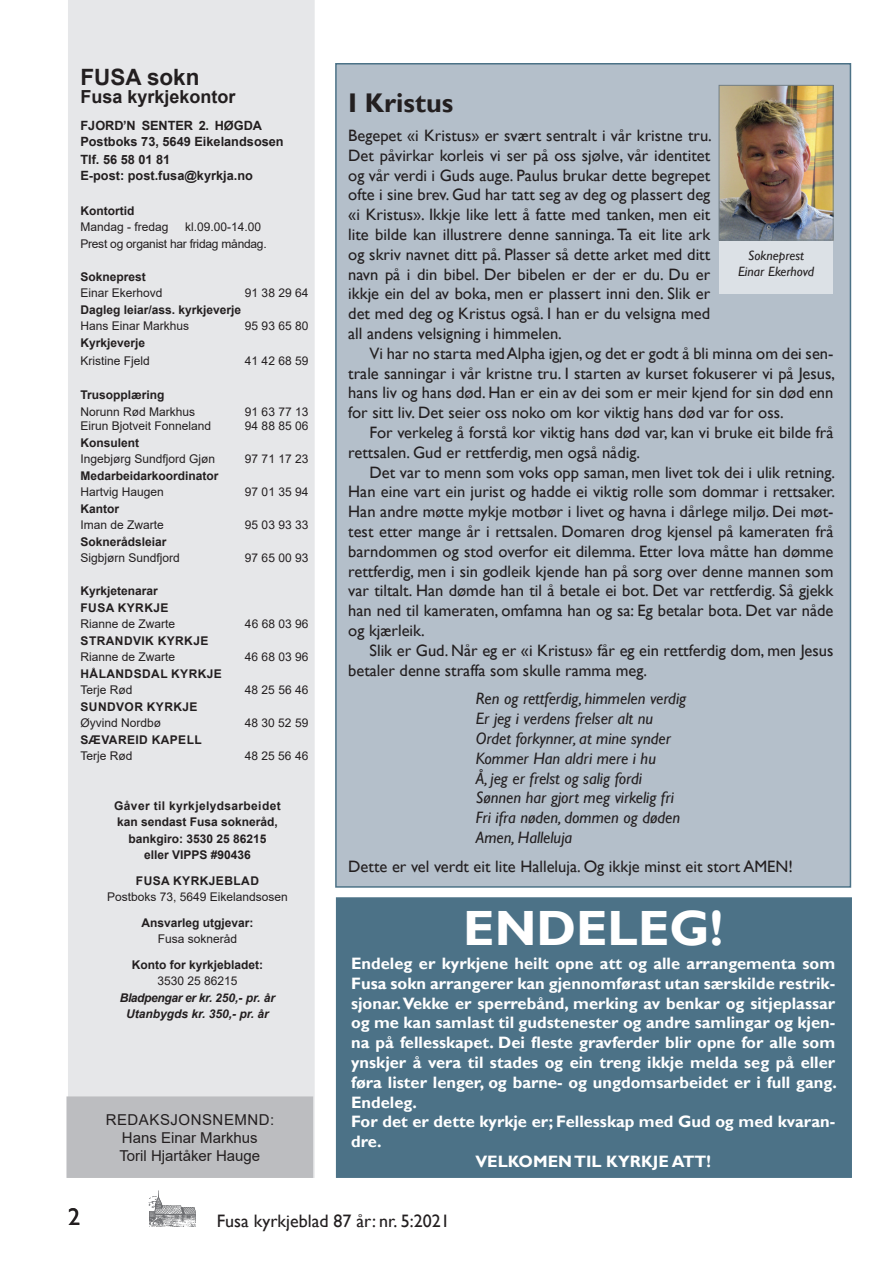
<style>
.page{position:relative;width:893px;height:1263px;background:#fff}
.page>*{position:absolute;margin:0;border:0;box-sizing:border-box;transform-origin:0 0}
.t1{font:700 49.5px "Gill Sans";color:#fff}
.t2{font:700 27px "Gill Sans";color:#231f20}
.t3{font:24px "Gill Sans";color:#231f20}
.t4{font:700 22.5px "Arial";color:#231f20}
.t5{font:18px "Gill Sans";color:#231f20}
.t6{font:700 18px "Arial";color:#231f20}
.t7{font:16.5px/19.8px "Gill Sans";color:#231f20;text-align:justify}
.t8{font:700 16.5px "Gill Sans";color:#fff}
.t9{font:italic 16.5px/19.8px "Gill Sans";color:#231f20}
.t10{font:15px/18px "Arial";color:#231f20;text-align:center}
.t11{font:italic 13.5px/16.2px "Gill Sans";color:#231f20;text-align:center}
.t12{font:700 12.75px/15.3px "Arial";color:#231f20}
.t13{font:12px "Arial";color:#231f20}
.t14{font:700 12px/16.5px "Arial";color:#231f20}
.t15{font:700 12px "Arial";letter-spacing:.035em;color:#231f20}
.t16{font:italic 700 12px/16.5px "Arial";color:#231f20;text-align:center}
.t17{font:12px/16.5px "Arial";letter-spacing:-.02em;color:#231f20}
</style>
<div class="page">
<img style="left:149px;top:1191px;width:47px;height:36px">
<div style="left:336px;top:897px;width:516px;height:281px;background:#4c7287;border:2px solid #4c7287"></div>
<div style="left:335px;top:63px;width:516px;height:825px;background:#b4bfca;border:2px solid #4c7287"></div>
<div style="left:68px;top:0;width:247px;height:1178px;background:#e6e7e9"></div>
<div style="left:66px;top:1096px;width:247px;height:82px;background:#bcbdc0;border:2px solid #bcbdc0"></div>
<div style="left:719px;top:85px;width:113px;height:208px;background:#dce1e6"></div>
<img style="left:721px;top:87px;width:110px;height:151px">
<div style="left:719px;top:85px;width:114px;height:155px;border:1px solid #727f87"></div>
<h3 class="t4" style="left:80px;top:62px;width:121px">FUSA sokn</h3>
<p class="t6" style="left:80px;top:84px;width:157px">Fusa kyrkjekontor</p>
<p class="t12" style="left:80px;top:118px;width:205px">FJORD’N SENTER 2. HØGDA<br>Postboks 73, 5649 Eikelandsosen</p>
<p class="t12" style="left:80px;top:151px;width:174px;line-height:16.5px">Tlf. 56 58 01 81<br>E-post: post.fusa@kyrkja.no</p>
<p class="t14" style="left:80px;top:202px;width:55px">Kontortid</p>
<p class="t13" style="left:80px;top:219px;width:90px">Mandag - fredag</p>
<p class="t17" style="left:80px;top:219px;width:188px;text-indent:105px">kl.09.00-14.00<br>Prest og organist har fridag måndag.</p>
<p class="t14" style="left:80px;top:268px;width:67px">Sokneprest</p>
<p class="t13" style="left:80px;top:285px;width:84px">Einar Ekerhovd</p>
<p class="t13" style="left:245px;top:285px;width:65px">91 38 29 64</p>
<p class="t14" style="left:80px;top:301px;width:162px">Dagleg leiar/ass. kyrkjeverje</p>
<p class="t13" style="left:80px;top:318px;width:110px">Hans Einar Markhus</p>
<p class="t13" style="left:245px;top:318px;width:65px">95 93 65 80</p>
<p class="t14" style="left:80px;top:334px;width:66px">Kyrkjeverje</p>
<p class="t13" style="left:80px;top:352px;width:71px">Kristine Fjeld</p>
<p class="t13" style="left:245px;top:352px;width:65px">41 42 68 59</p>
<p class="t14" style="left:80px;top:387px;width:86px">Trusopplæring</p>
<p class="t13" style="left:80px;top:403px;width:116px">Norunn Rød Markhus</p>
<p class="t13" style="left:245px;top:403px;width:65px">91 63 77 13</p>
<p class="t13" style="left:80px;top:418px;width:132px">Eirun Bjotveit Fonneland</p>
<p class="t13" style="left:245px;top:418px;width:65px">94 88 85 06</p>
<p class="t14" style="left:80px;top:434px;width:60px">Konsulent</p>
<p class="t13" style="left:80px;top:451px;width:136px">Ingebjørg Sundfjord Gjøn</p>
<p class="t13" style="left:245px;top:451px;width:65px">97 71 17 23</p>
<p class="t14" style="left:80px;top:467px;width:140px">Medarbeidarkoordinator</p>
<p class="t13" style="left:80px;top:484px;width:85px">Hartvig Haugen</p>
<p class="t13" style="left:245px;top:484px;width:65px">97 01 35 94</p>
<p class="t14" style="left:80px;top:500px;width:40px">Kantor</p>
<p class="t13" style="left:80px;top:517px;width:85px">Iman de Zwarte</p>
<p class="t13" style="left:245px;top:517px;width:65px">95 03 93 33</p>
<p class="t14" style="left:80px;top:533px;width:88px">Soknerådsleiar</p>
<p class="t13" style="left:80px;top:550px;width:101px">Sigbjørn Sundfjord</p>
<p class="t13" style="left:245px;top:550px;width:65px">97 65 00 93</p>
<p class="t14" style="left:80px;top:583px;width:90px">Kyrkjetenarar<br>FUSA KYRKJE</p>
<p class="t13" style="left:80px;top:616px;width:96px">Rianne de Zwarte</p>
<p class="t13" style="left:245px;top:616px;width:65px">46 68 03 96</p>
<p class="t15" style="left:81px;top:632px;width:129px">STRANDVIK KYRKJE</p>
<p class="t13" style="left:80px;top:649px;width:96px">Rianne de Zwarte</p>
<p class="t13" style="left:245px;top:649px;width:65px">46 68 03 96</p>
<p class="t15" style="left:81px;top:665px;width:143px">HÅLANDSDAL KYRKJE</p>
<p class="t13" style="left:80px;top:682px;width:54px">Terje Rød</p>
<p class="t13" style="left:245px;top:682px;width:65px">48 25 56 46</p>
<p class="t15" style="left:81px;top:698px;width:119px">SUNDVOR KYRKJE</p>
<p class="t13" style="left:80px;top:715px;width:82px">Øyvind Nordbø</p>
<p class="t13" style="left:245px;top:715px;width:65px">48 30 52 59</p>
<p class="t15" style="left:81px;top:731px;width:123px">SÆVAREID KAPELL</p>
<p class="t13" style="left:80px;top:748px;width:54px">Terje Rød</p>
<p class="t13" style="left:245px;top:748px;width:65px">48 25 56 46</p>
<p class="t14" style="left:114px;top:797px;width:168px;text-align:center">Gåver til kyrkjelydsarbeidet kan sendast Fusa sokneråd, bankgiro: 3530 25 86215<br>eller VIPPS #90436</p>
<p class="t15" style="left:136px;top:872px;width:125px">FUSA KYRKJEBLAD</p>
<p class="t13" style="left:107px;top:889px;width:182px">Postboks 73, 5649 Eikelandsosen</p>
<p class="t14" style="left:141px;top:914px;width:114px">Ansvarleg utgjevar:</p>
<p class="t13" style="left:158px;top:931px;width:81px">Fusa sokneråd</p>
<p class="t14" style="left:132px;top:956px;width:133px">Konto for kyrkjebladet:</p>
<p class="t13" style="left:157px;top:973px;width:82px">3530 25 86215</p>
<p class="t16" style="left:120px;top:990px;width:157px">Bladpengar er kr. 250,- pr. år<br>Utanbygds kr. 350,- pr. år</p>
<p class="t10" style="left:106px;top:1111px;width:170px">REDAKSJONSNEMND:<br>Hans Einar Markhus<br>Toril Hjartåker Hauge</p>
<h2 class="t2" style="left:348px;top:87px;width:107px">I Kristus</h2>
<p class="t7" style="left:348px;top:126px;width:365px">Begepet «i Kristus» er svært sentralt i vår kristne tru.<br>Det påvirkar korleis vi ser på oss sjølve, vår identitet og vår verdi i Guds auge. Paulus brukar dette begrepet ofte i sine brev. Gud har tatt seg av deg og plassert deg «i Kristus». Ikkje like lett å fatte med tanken, men eit lite bilde kan illustrere denne sanninga. Ta eit lite ark og skriv navnet ditt på. Plasser så dette arket med ditt navn på i din bibel. Der bibelen er der er du. Du er ikkje ein del av boka, men er plassert inni den. Slik er det med deg og Kristus også. I han er du velsigna med all andens velsigning i himmelen.</p>
<p class="t7" style="left:348px;top:344px;width:488px;text-indent:21px">Vi har no starta med Alpha igjen, og det er godt å bli minna om dei sen&shy;trale sanningar i vår kristne tru. I starten av kurset fokuserer vi på Jesus, hans liv og hans død. Han er ein av dei som er meir kjend for sin død enn for sitt liv. Det seier oss noko om kor viktig hans død var for oss.</p>
<p class="t7" style="left:348px;top:423px;width:487px;text-indent:21px">For verkeleg å forstå kor viktig hans død var, kan vi bruke eit bilde frå rettsalen. Gud er rettferdig, men også nådig.</p>
<p class="t7" style="left:348px;top:462px;width:488px;text-indent:21px">Det var to menn som voks opp saman, men livet tok dei i ulik retning.<br>Han eine vart ein jurist og hadde ei viktig rolle som dommar i rettsaker.<br>Han andre møtte mykje motbør i livet og havna i dårlege miljø. Dei møt&shy;test etter mange år i rettsalen. Domaren drog kjensel på kameraten frå barndommen og stod overfor eit dilemma. Etter lova måtte han dømme rettferdig, men i sin godleik kjende han på sorg over denne mannen som var tiltalt. Han dømde han til å betale ei bot. Det var rettferdig. Så gjekk han ned til kameraten, omfamna han og sa: Eg betalar bota. Det var nåde og kjærleik.</p>
<p class="t7" style="left:348px;top:641px;width:487px;text-indent:21px">Slik er Gud. Når eg er «i Kristus» får eg ein rettferdig dom, men Jesus betaler denne straffa som skulle ramma meg.</p>
<p class="t9" style="left:476px;top:689px;width:212px">Ren og rettferdig, himmelen verdig<br>Er jeg i verdens frelser alt nu<br>Ordet forkynner, at mine synder<br>Kommer Han aldri mere i hu<br>Å, jeg er frelst og salig fordi<br>Sønnen har gjort meg virkelig fri<br>Fri ifra nøden, dommen og døden<br>Amen, Halleluja</p>
<p class="t7" style="left:348px;top:857px;width:446px">Dette er vel verdt eit lite Halleluja. Og ikkje minst eit stort AMEN!</p>
<p class="t11" style="left:738px;top:248px;width:78px">Sokneprest<br>Einar Ekerhovd</p>
<h1 class="t1" style="left:463px;top:898px;width:261px">ENDELEG!</h1>
<p class="t8" style="left:351px;top:953px;width:486px">Endeleg er kyrkjene heilt opne att og alle arrangementa som</p>
<p class="t8" style="left:351px;top:973px;width:486px">Fusa sokn arrangerer kan gjennomførast utan særskilde restrik-</p>
<p class="t8" style="left:351px;top:993px;width:486px">sjonar. Vekke er sperrebånd, merking av benkar og sitjeplassar</p>
<p class="t8" style="left:351px;top:1013px;width:486px">og me kan samlast til gudstenester og andre samlingar og kjen-</p>
<p class="t8" style="left:351px;top:1033px;width:486px">na på fellesskapet. Dei fleste gravferder blir opne for alle som</p>
<p class="t8" style="left:351px;top:1052px;width:486px">ynskjer å vera til stades og ein treng ikkje melda seg på eller</p>
<p class="t8" style="left:351px;top:1072px;width:487px">føra lister lenger, og barne- og ungdomsarbeidet er i full gang.</p>
<p class="t8" style="left:351px;top:1092px;width:67px">Endeleg.</p>
<p class="t8" style="left:351px;top:1112px;width:486px">For det er dette kyrkje er; Fellesskap med Gud og med kvaran-</p>
<p class="t8" style="left:351px;top:1132px;width:32px">dre.</p>
<p class="t8" style="left:475px;top:1151px;width:237px">VELKOMEN TIL KYRKJE ATT!</p>
<h3 class="t3" style="left:68px;top:1203px;width:13px">2</h3>
<p class="t5" style="left:217px;top:1210px;width:234px">Fusa kyrkjeblad 87 år: nr. 5:2021</p>
</div>
